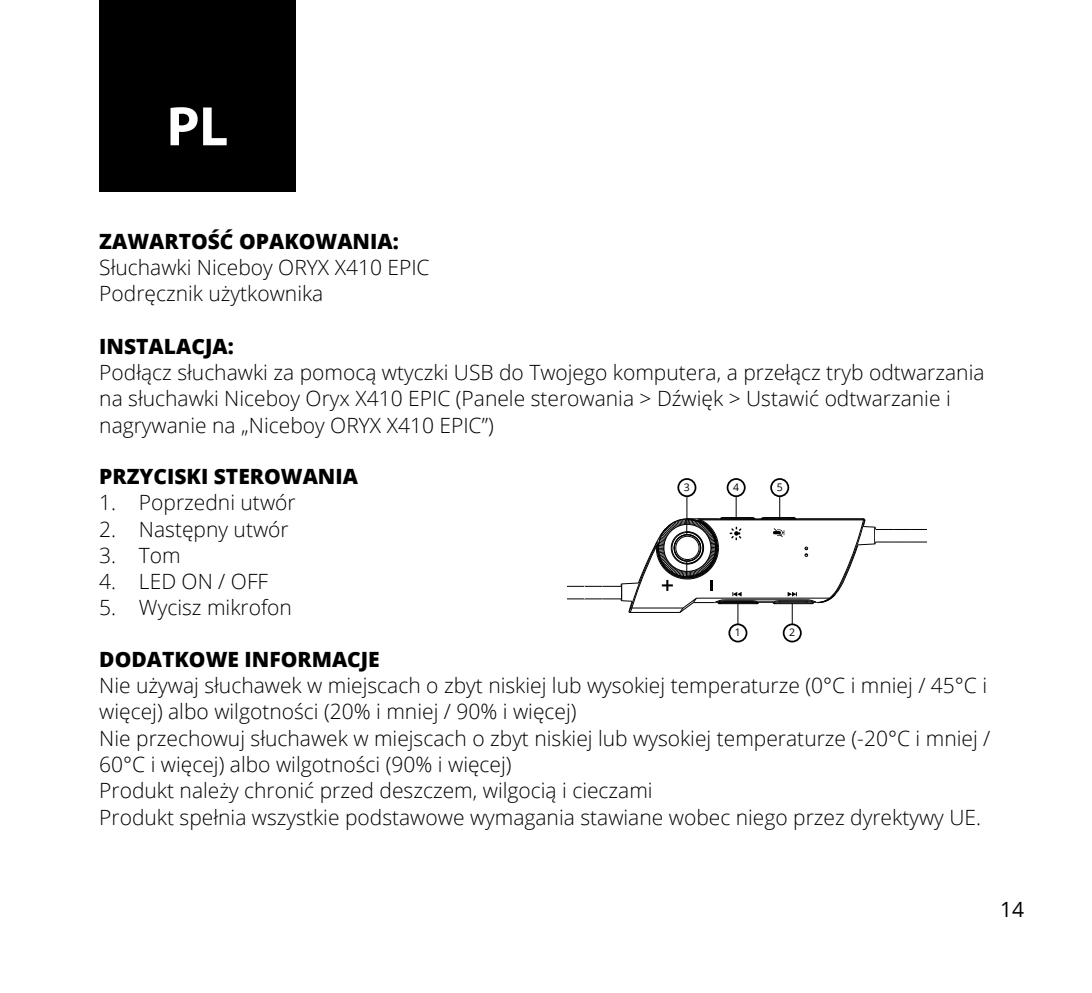
<style>
.page{position:relative;width:1092px;height:993px;background:#fff}
.page>*{position:absolute;margin:0;border:0;box-sizing:border-box;transform-origin:0 0}
.t1{font:700 56px "Myriad Pro";color:#fff}
.t2{font:300 21px/26.2px "Open Sans";color:#000}
.t3{font:800 21px "Open Sans";color:#000}
.t4{font:21px "Open Sans";color:#000}
.t5{font:10.5px "Open Sans";color:#000}
</style>
<div class="page">
<div style="left:99px;top:0;width:196px;height:191px;background:#000"></div>
<div style="left:728px;top:623px;width:19px;height:19px;border:2px solid #000;border-radius:50%"></div>
<div style="left:726px;top:478px;width:19px;height:19px;border:2px solid #000;border-radius:50%"></div>
<div style="left:782px;top:623px;width:19px;height:19px;border:2px solid #000;border-radius:50%"></div>
<div style="left:770px;top:478px;width:19px;height:19px;border:2px solid #000;border-radius:50%"></div>
<div style="left:677px;top:478px;width:19px;height:19px;border:2px solid #000;border-radius:50%"></div>
<svg style="left:567px;top:496px;width:359px;height:128px"></svg>
<p class="t1" style="left:167px;top:95px;width:63px">PL</p>
<p class="t3" style="left:99px;top:225px;width:301px">ZAWARTOŚĆ OPAKOWANIA:</p>
<p class="t2" style="left:99px;top:253px;width:332px">Słuchawki Niceboy ORYX X410 EPIC</p>
<p class="t2" style="left:99px;top:280px;width:226px">Podręcznik użytkownika</p>
<p class="t3" style="left:99px;top:330px;width:136px">INSTALACJA:</p>
<p class="t2" style="left:99px;top:358px;width:886px">Podłącz słuchawki za pomocą wtyczki USB do Twojego komputera, a przełącz tryb odtwarzania na słuchawki Niceboy Oryx X410 EPIC (Panele sterowania &gt; Dźwięk &gt; Ustawić odtwarzanie i nagrywanie na „Niceboy ORYX X410 EPIC”)</p>
<p class="t3" style="left:99px;top:460px;width:260px">PRZYCISKI STEROWANIA</p>
<p class="t2" style="left:99px;top:489px;width:198px">1. Poprzedni utwór</p>
<p class="t2" style="left:99px;top:515px;width:191px">2. Następny utwór</p>
<p class="t2" style="left:99px;top:541px;width:83px">3. Tom</p>
<p class="t2" style="left:99px;top:567px;width:170px">4. LED ON / OFF</p>
<p class="t2" style="left:99px;top:594px;width:194px">5. Wycisz mikrofon</p>
<p class="t3" style="left:99px;top:643px;width:282px">DODATKOWE INFORMACJE</p>
<p class="t2" style="left:99px;top:671px;width:889px">Nie używaj słuchawek w miejscach o zbyt niskiej lub wysokiej temperaturze (0°C i mniej / 45°C i więcej) albo wilgotności (20% i mniej / 90% i więcej)</p>
<p class="t2" style="left:99px;top:724px;width:892px">Nie przechowuj słuchawek w miejscach o zbyt niskiej lub wysokiej temperaturze (-20°C i mniej /<br>60°C i więcej) albo wilgotności (90% i więcej)</p>
<p class="t2" style="left:99px;top:776px;width:555px">Produkt należy chronić przed deszczem, wilgocią i cieczami</p>
<p class="t2" style="left:99px;top:803px;width:883px">Produkt spełnia wszystkie podstawowe wymagania stawiane wobec niego przez dyrektywy UE.</p>
<p class="t5" style="left:684px;top:480px;width:8px">3</p>
<p class="t5" style="left:776px;top:480px;width:8px">5</p>
<p class="t5" style="left:733px;top:480px;width:8px">4</p>
<p class="t5" style="left:789px;top:625px;width:8px">2</p>
<p class="t5" style="left:734px;top:625px;width:8px">1</p>
<p class="t4" style="left:1000px;top:894px;width:26px">14</p>
</div>
